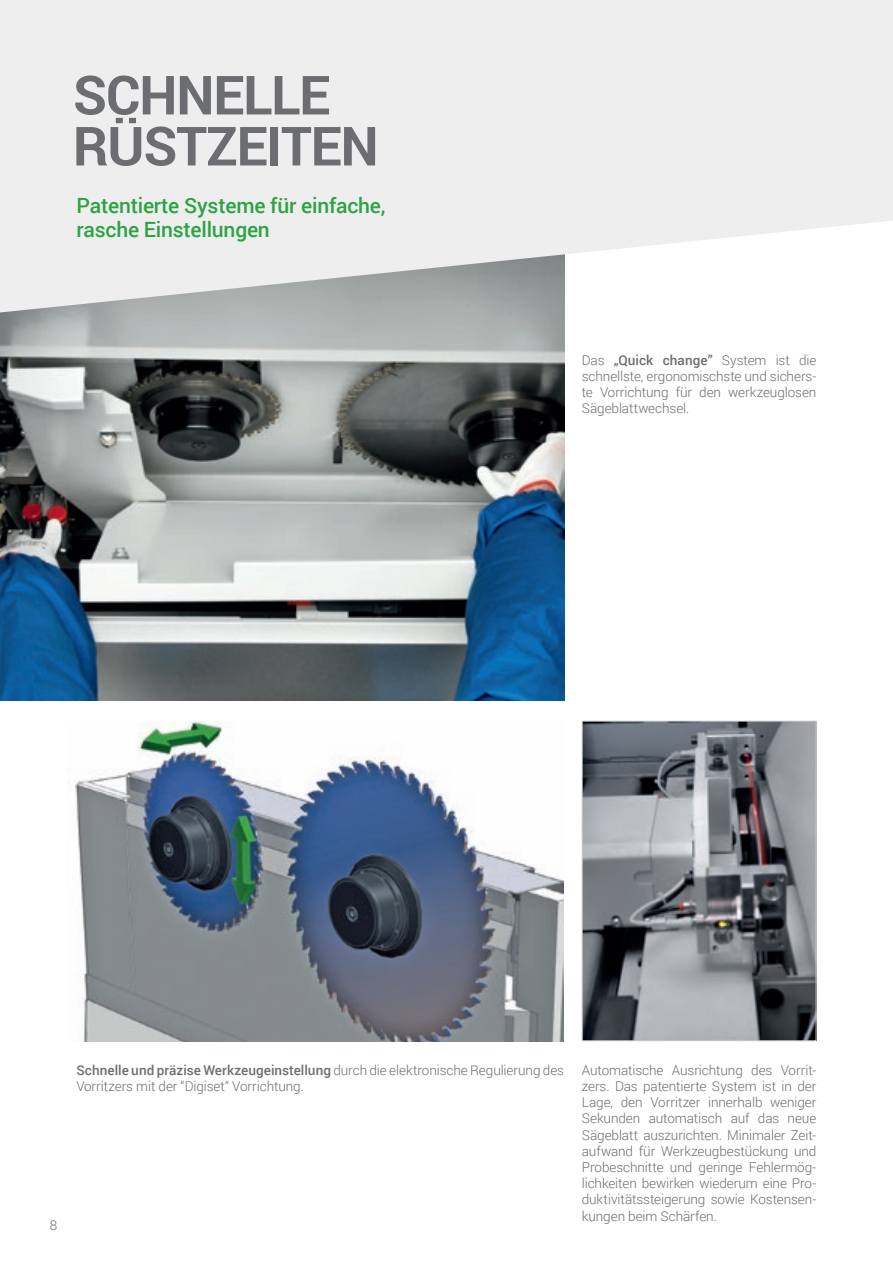
<style>
.page{position:relative;width:893px;height:1263px;background:#fff}
.page>*{position:absolute;margin:0;border:0;box-sizing:border-box;transform-origin:0 0}
._1_TITOLO_GRIGIO{font:700 54px "Roboto";letter-spacing:-.02em;color:#6c6d70}
.t1{font:500 21px/24px "Roboto";letter-spacing:-.01em;color:#2da343}
.t2{font:300 13.5px/16.2px "Roboto";letter-spacing:-.005em;color:#6c6d70;text-align:justify}
.s1{font-weight:500}
</style>
<div class="page">
<img style="left:0;top:312px;width:564px;height:388px">
<img style="left:584px;top:723px;width:230px;height:316px">
<div style="left:582px;top:721px;width:234px;height:320px;border:1px solid #c9cacc"></div>
<img style="left:73px;top:722px;width:490px;height:319px">
<svg style="left:0;top:0;width:893px;height:312px;background:#eaebec"></svg>
<p class="_1_TITOLO_GRIGIO" style="left:73px;top:57px;width:259px">SCHNELLE</p>
<p class="_1_TITOLO_GRIGIO" style="left:73px;top:108px;width:307px">RÜSTZEITEN</p>
<p class="t1" style="left:77px;top:193px;width:310px">Patentierte Systeme für einfache, rasche Einstellungen</p>
<p class="t2" style="left:582px;top:351px;width:236px">Das <span class="s1">„Quick change”</span> System ist die schnellste, ergonomischste und sichers&shy;te Vorrichtung für den werkzeuglosen Sägeblattwechsel.</p>
<p class="t2" style="left:50px;top:1216px;width:9px">8</p>
<p class="t2" style="left:76px;top:1061px;width:489px"><span class="s1">Schnelle und präzise Werkzeugeinstellung</span> durch die elektronische Regulierung des<br>Vorritzers mit der “Digiset“ Vorrichtung.</p>
<p class="t2" style="left:582px;top:1061px;width:236px">Automatische Ausrichtung des Vorrit&shy;zers. Das patentierte System ist in der Lage, den Vorritzer innerhalb weniger Sekunden automatisch auf das neue Sägeblatt auszurichten. Minimaler Zeit&shy;aufwand für Werkzeugbestückung und Probeschnitte und geringe Fehlermög&shy;lichkeiten bewirken wiederum eine Pro&shy;duktivitätssteigerung sowie Kostensen&shy;kungen beim Schärfen.</p>
</div>
